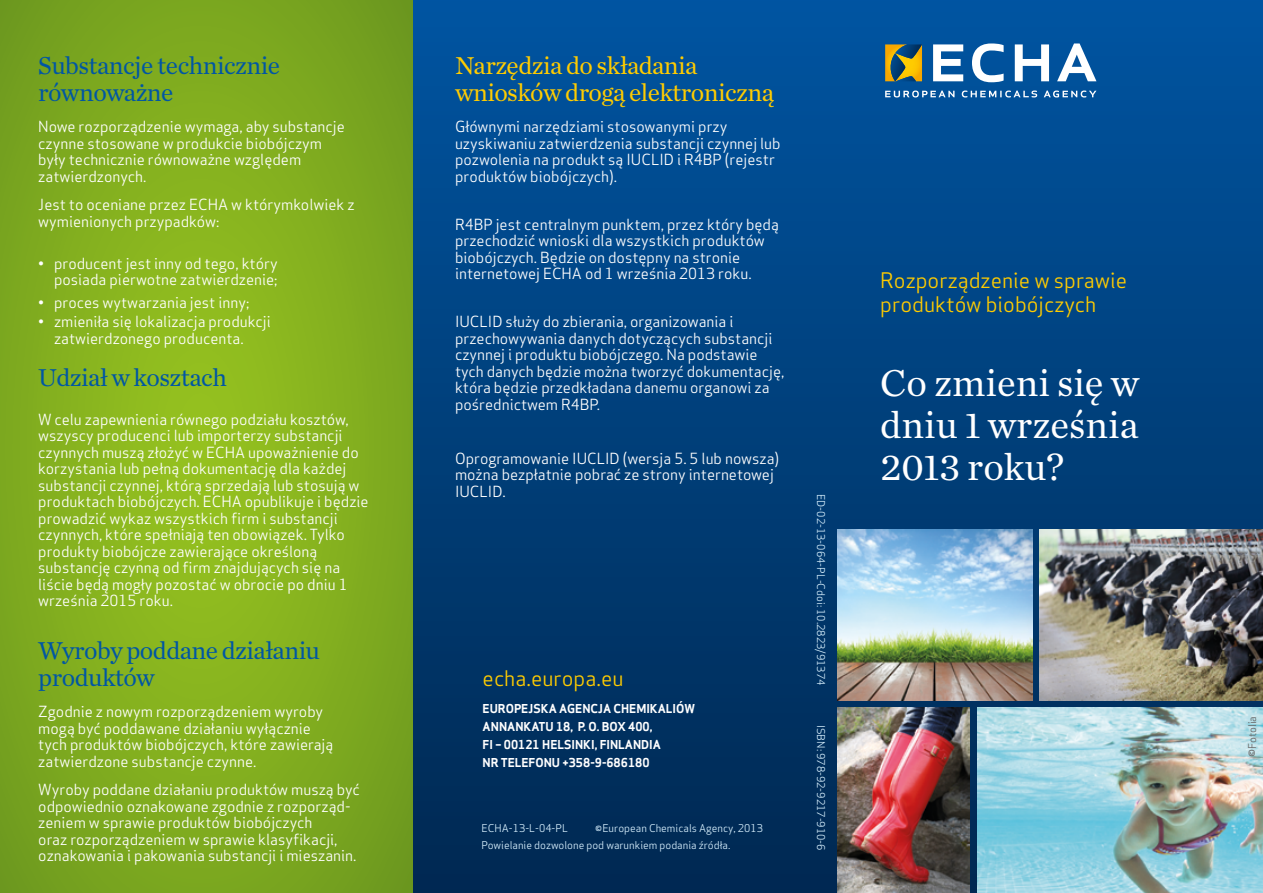
<style>
.page{position:relative;width:1263px;height:893px;background:#fff}
.page>*{position:absolute;margin:0;border:0;box-sizing:border-box;transform-origin:0 0}
.t1{font:39px/42px "Chronicle Text G1";color:#fff;text-align:justify}
.t2{font:25.5px/27px "Chronicle Text G1";letter-spacing:-.02em;color:#0056a4}
.t3{font:25.5px/27px "Chronicle Text G1";letter-spacing:-.02em;color:#fc0}
.t4{font:21px/24px "Apex Sans";color:#fc0}
.t5{font:15px/16.5px "Apex Sans";color:#fff}
.t6{font:700 12px/18px "Apex Sans";color:#fff}
.t7{font:10.5px/16.5px "Apex Sans";color:#d6eefc}
.t8{font:10.5px "Apex Sans";color:#646363}
.s1{font-size:12px}
</style>
<div class="page">
<div style="left:0;top:0;width:1263px;height:893px;background:linear-gradient(to bottom,#0055a1,#012950)"></div>
<svg style="left:885px;top:91px;width:211px;height:6px"></svg>
<svg style="left:933px;top:43px;width:163px;height:39px"></svg>
<svg style="left:885px;top:44px;width:37px;height:37px"></svg>
<svg style="left:0;top:0;width:412px;height:893px;background:#81ad1e"></svg>
<img style="left:838px;top:529px;width:195px;height:171px">
<img style="left:1039px;top:529px;width:224px;height:171px">
<img style="left:838px;top:708px;width:131px;height:185px">
<img style="left:977px;top:708px;width:286px;height:185px">
<h2 class="t2" style="left:38px;top:50px;width:243px">Substancje technicznie równoważne</h2>
<p class="t5" style="left:38px;top:117px;width:308px">Nowe rozporządzenie wymaga, aby substancje czynne stosowane w produkcie biobójczym były technicznie równoważne względem zatwierdzonych.</p>
<p class="t5" style="left:38px;top:195px;width:318px">Jest to oceniane przez ECHA w którymkolwiek z wymienionych przypadków:</p>
<p class="t5" style="left:38px;top:253px;width:241px;text-align:right">• producent jest inny od tego, który posiada pierwotne zatwierdzenie;</p>
<p class="t5" style="left:38px;top:292px;width:213px">• proces wytwarzania jest inny;</p>
<p class="t5" style="left:54px;top:312px;width:218px;text-indent:-16px">• zmieniła się lokalizacja produkcji zatwierdzonego producenta.</p>
<h2 class="t2" style="left:38px;top:362px;width:190px">Udział w kosztach</h2>
<p class="t5" style="left:38px;top:409px;width:332px">W celu zapewnienia równego podziału kosztów, wszyscy producenci lub importerzy substancji czynnych muszą złożyć w ECHA upoważnienie do korzystania lub pełną dokumentację dla każdej substancji czynnej, którą sprzedają lub stosują w produktach biobójczych. ECHA opublikuje i będzie prowadzić wykaz wszystkich firm i substancji czynnych, które spełniają ten obowiązek. Tylko produkty biobójcze zawierające określoną substancję czynną od firm znajdujących się na liście będą mogły pozostać w obrocie po dniu 1 września 2015 roku.</p>
<h2 class="t2" style="left:38px;top:635px;width:283px">Wyroby poddane działaniu produktów</h2>
<p class="t5" style="left:38px;top:702px;width:297px">Zgodnie z nowym rozporządzeniem wyroby mogą być poddawane działaniu wyłącznie tych produktów biobójczych, które zawierają zatwierdzone substancje czynne.</p>
<p class="t5" style="left:38px;top:780px;width:323px">Wyroby poddane działaniu produktów muszą być odpowiednio oznakowane zgodnie z rozporząd&shy;zeniem w sprawie produktów biobójczych<br>oraz rozporządzeniem w sprawie klasyfikacji, oznakowania i pakowania substancji i mieszanin.</p>
<h2 class="t3" style="left:455px;top:50px;width:321px">Narzędzia do składania wniosków drogą elektroniczną</h2>
<p class="t5" style="left:455px;top:117px;width:327px">Głównymi narzędziami stosowanymi przy uzyskiwaniu zatwierdzenia substancji czynnej lub pozwolenia na produkt są IUCLID i R4BP (rejestr produktów biobójczych).</p>
<p class="t5" style="left:455px;top:214px;width:325px">R4BP jest centralnym punktem, przez który będą przechodzić wnioski dla wszystkich produktów biobójczych. Będzie on dostępny na stronie internetowej ECHA od 1 września 2013 roku.</p>
<p class="t5" style="left:455px;top:312px;width:331px">IUCLID służy do zbierania, organizowania i przechowywania danych dotyczących substancji czynnej i produktu biobójczego. Na podstawie tych danych będzie można tworzyć dokumentację, która będzie przedkładana danemu organowi za pośrednictwem R4BP.</p>
<p class="t5" style="left:455px;top:448px;width:326px">Oprogramowanie IUCLID (wersja 5. 5 lub nowsza) można bezpłatnie pobrać ze strony internetowej<br>IUCLID.</p>
<h3 class="t4" style="left:483px;top:664px;width:142px">echa.europa.eu</h3>
<p class="t6" style="left:483px;top:699px;width:214px">EUROPEJSKA AGENCJA CHEMIKALIÓW<br>ANNANKATU 18, P. O. BOX 400,<br>FI – 00121 HELSINKI, FINLANDIA<br>NR TELEFONU +358-9-686180</p>
<p class="t7" style="left:482px;top:819px;width:88px">ECHA-13-L-04-PL</p>
<p class="t7" style="left:482px;top:819px;width:283px;text-indent:114px">©European Chemicals Agency, 2013<br>Powielanie dozwolone pod warunkiem podania źródła.</p>
<h3 class="t4" style="left:880px;top:266px;width:249px">Rozporządzenie w sprawie produktów biobójczych</h3>
<p class="t7" style="left:830px;top:494px;width:193px;rotate:90deg">ED-02-13-064-PL-Cdoi: 10.2823/91374</p>
<h1 class="t1" style="left:880px;top:360px;width:261px">Co zmieni się w dniu 1 września 2013 roku?</h1>
<p class="t7" style="left:830px;top:725px;width:127px;rotate:90deg">ISBN: 978-92-9217-910-6</p>
<p class="t8" style="left:1244px;top:757px;width:43px;rotate:-90deg"><span class="s1">©</span>Fotolia</p>
</div>
